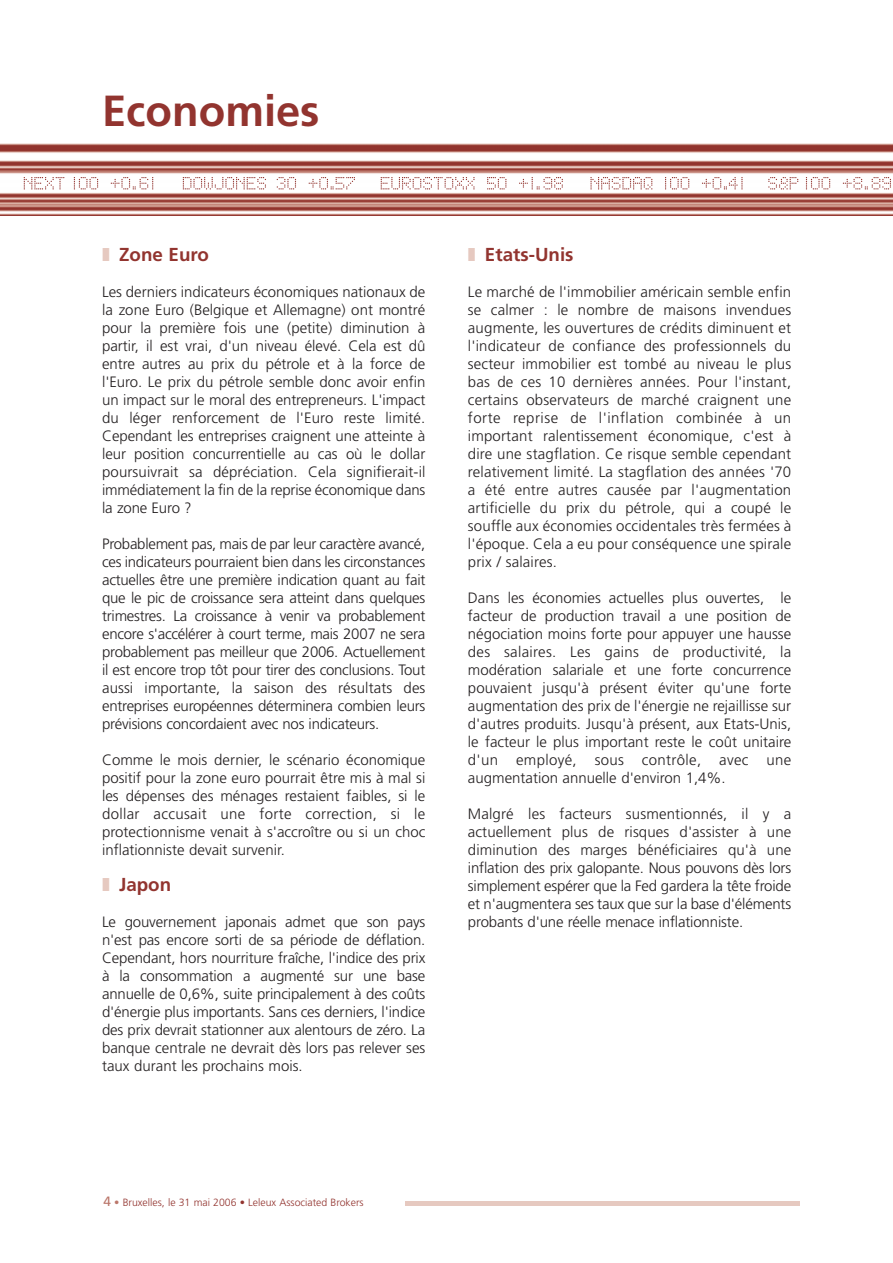
<style>
.page{position:relative;width:893px;height:1263px;background:#fff}
.page>*{position:absolute;margin:0;border:0;box-sizing:border-box;transform-origin:0 0}
.t1{font:700 43.5px "Frutiger";color:#92342f}
.t2{font:700 18.75px "Frutiger";color:#92342f}
.t3{font:300 15px/18px "Frutiger";color:#231f20;text-align:justify}
.t4{font:300 10.5px "Frutiger";color:#92342f}
.s1{color:#e6c9c0}
.s2{font-weight:400;font-size:13.5px;color:#bb776b}
.s3{color:#bb776b}
</style>
<div class="page">
<hr style="left:102px;top:1202px;width:697px;height:4px;background:#e6c9c0">
<div style="left:102px;top:1195px;width:302px;height:23px;background:#fff"></div>
<img style="left:0;top:143px;width:892px;height:73px">
<svg style="left:24px;top:177px;width:40px;height:12px"></svg>
<svg style="left:74px;top:177px;width:24px;height:12px"></svg>
<svg style="left:111px;top:177px;width:42px;height:12px"></svg>
<svg style="left:183px;top:177px;width:83px;height:12px"></svg>
<svg style="left:277px;top:177px;width:19px;height:12px"></svg>
<svg style="left:308px;top:177px;width:47px;height:12px"></svg>
<svg style="left:380px;top:177px;width:94px;height:12px"></svg>
<svg style="left:487px;top:177px;width:19px;height:12px"></svg>
<svg style="left:519px;top:177px;width:44px;height:12px"></svg>
<svg style="left:590px;top:177px;width:62px;height:12px"></svg>
<svg style="left:665px;top:177px;width:24px;height:12px"></svg>
<svg style="left:702px;top:177px;width:40px;height:12px"></svg>
<svg style="left:768px;top:177px;width:30px;height:12px"></svg>
<svg style="left:805px;top:177px;width:25px;height:12px"></svg>
<svg style="left:842px;top:177px;width:49px;height:12px"></svg>
<h1 class="t1" style="left:102px;top:94px;width:219px">Economies</h1>
<p class="t2" style="left:102px;top:247px;width:108px"><span class="s1">❚</span> Zone Euro</p>
<p class="t3" style="left:102px;top:284px;width:325px">Les derniers indicateurs économiques nationaux de la zone Euro (Belgique et Allemagne) ont montré pour la première fois une (petite) diminution à partir, il est vrai, d'un niveau élevé. Cela est dû entre autres au prix du pétrole et à la force de l'Euro. Le prix du pétrole semble donc avoir enfin un impact sur le moral des entrepreneurs. L'impact du léger renforcement de l'Euro reste limité.<br>Cependant les entreprises craignent une atteinte à leur position concurrentielle au cas où le dollar poursuivrait sa dépréciation. Cela signifierait-il immédiatement la fin de la reprise économique dans la zone Euro ?</p>
<p class="t3" style="left:102px;top:536px;width:325px">Probablement pas, mais de par leur caractère avancé, ces indicateurs pourraient bien dans les circonstances actuelles être une première indication quant au fait que le pic de croissance sera atteint dans quelques trimestres. La croissance à venir va probablement encore s'accélérer à court terme, mais 2007 ne sera probablement pas meilleur que 2006. Actuellement il est encore trop tôt pour tirer des conclusions. Tout aussi importante, la saison des résultats des entreprises européennes déterminera combien leurs prévisions concordaient avec nos indicateurs.</p>
<p class="t3" style="left:102px;top:752px;width:325px">Comme le mois dernier, le scénario économique positif pour la zone euro pourrait être mis à mal si les dépenses des ménages restaient faibles, si le dollar accusait une forte correction, si le protectionnisme venait à s'accroître ou si un choc inflationniste devait survenir.</p>
<p class="t2" style="left:102px;top:877px;width:71px"><span class="s1">❚</span> Japon</p>
<p class="t3" style="left:102px;top:914px;width:325px">Le gouvernement japonais admet que son pays n'est pas encore sorti de sa période de déflation.<br>Cependant, hors nourriture fraîche, l'indice des prix à la consommation a augmenté sur une base annuelle de 0,6%, suite principalement à des coûts d'énergie plus importants. Sans ces derniers, l'indice des prix devrait stationner aux alentours de zéro. La banque centrale ne devrait dès lors pas relever ses taux durant les prochains mois.</p>
<p class="t2" style="left:468px;top:247px;width:107px"><span class="s1">❚</span> Etats-Unis</p>
<p class="t3" style="left:468px;top:284px;width:325px">Le marché de l'immobilier américain semble enfin se calmer : le nombre de maisons invendues augmente, les ouvertures de crédits diminuent et l'indicateur de confiance des professionnels du secteur immobilier est tombé au niveau le plus bas de ces 10 dernières années. Pour l'instant, certains observateurs de marché craignent une forte reprise de l'inflation combinée à un important ralentissement économique, c'est à dire une stagflation. Ce risque semble cependant relativement limité. La stagflation des années '70 a été entre autres causée par l'augmentation artificielle du prix du pétrole, qui a coupé le souffle aux économies occidentales très fermées à l'époque. Cela a eu pour conséquence une spirale prix / salaires.</p>
<p class="t3" style="left:468px;top:590px;width:325px">Dans les économies actuelles plus ouvertes, le facteur de production travail a une position de négociation moins forte pour appuyer une hausse des salaires. Les gains de productivité, la modération salariale et une forte concurrence pouvaient jusqu'à présent éviter qu'une forte augmentation des prix de l'énergie ne rejaillisse sur d'autres produits. Jusqu'à présent, aux Etats-Unis, le facteur le plus important reste le coût unitaire d'un employé, sous contrôle, avec une augmentation annuelle d'environ 1,4%.</p>
<p class="t3" style="left:468px;top:806px;width:325px">Malgré les facteurs susmentionnés, il y a actuellement plus de risques d'assister à une diminution des marges bénéficiaires qu'à une inflation des prix galopante. Nous pouvons dès lors simplement espérer que la Fed gardera la tête froide et n'augmentera ses taux que sur la base d'éléments probants d'une réelle menace inflationniste.</p>
<p class="t4" style="left:104px;top:1199px;width:261px"><span class="s2">4</span> <span class="s3">•</span> Bruxelles, le 31 mai 2006 • Leleux Associated Brokers</p>
</div>
